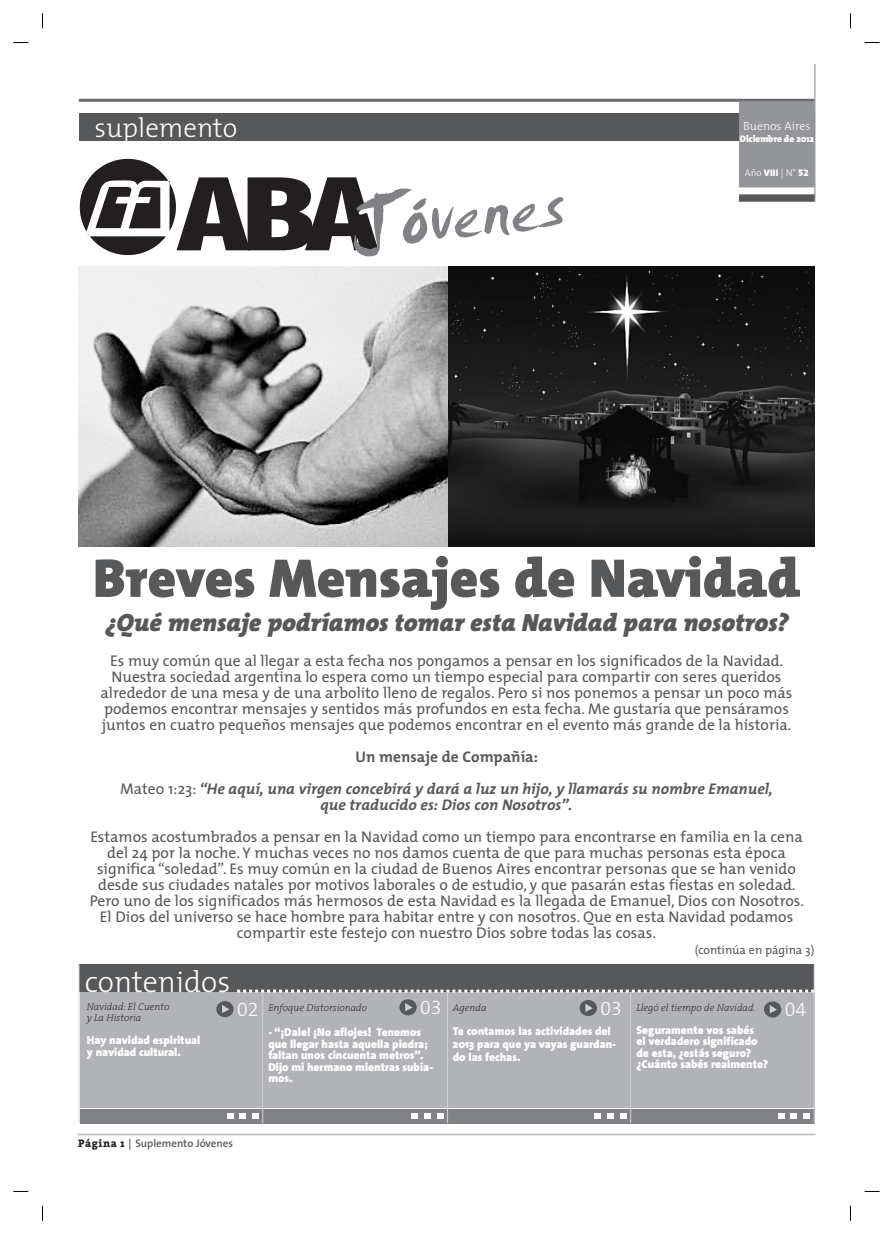
<style>
.page{position:relative;width:893px;height:1234px;background:#fff}
.page>*{position:absolute;margin:0;border:0;box-sizing:border-box;transform-origin:0 0}
.t1{font:900 55px "The Mix";color:#57585a}
.t2{font:300 30px "The Mix";color:#fff}
.t3{font:300 27px "The Mix";color:#fff}
.t4{font:italic 900 25px "The Mix";color:#57585a}
.t5{font:19.4px "The Mix Light Expert";color:#fff}
.t6{font:15.5px/16px "The Mix";color:#57585a;text-align:center}
.t7{font:italic 700 15.5px/32px "The Mix";color:#57585a;text-align:center}
.t8{font:12px "The Mix";color:#57585a}
.t9{font:300 11.9px "The Mix";color:#fff}
.t10{font:900 11.5px/11.5px "The Sans";color:#fff}
.t11{font:600 11px "The Sans";color:#57585a}
.t12{font:italic 200 10px/11.5px "The Serif";color:#231f20}
.t13{font:900 9.5px "The Mix";letter-spacing:-.02em;color:#fff}
.t14{font:300 9.5px "The Mix";color:#fff}
.s1{font-weight:900}
.s2{font-family:"The Mix Black Expert";font-weight:400}
.s3{font-style:normal}
.s4{font-weight:400;font-style:normal}
.s5{font-family:"The Serif";font-weight:800;color:#231f20}
</style>
<div class="page">
<hr style="left:80px;top:99px;width:734px;height:3px;background:#6c6d70">
<hr style="left:78px;top:1133px;width:737px;height:1px;background:#bcbdc0">
<img style="left:78px;top:266px;width:371px;height:280px">
<div style="left:79px;top:113px;width:735px;height:27px;background:#57585a"></div>
<svg style="left:80px;top:159px;width:484px;height:98px"></svg>
<div style="left:80px;top:1108px;width:734px;height:14px;background:#808285"></div>
<svg style="left:227px;top:1113px;width:6px;height:5px"></svg>
<svg style="left:240px;top:1113px;width:6px;height:5px"></svg>
<svg style="left:253px;top:1113px;width:6px;height:5px"></svg>
<svg style="left:412px;top:1113px;width:6px;height:5px"></svg>
<svg style="left:424px;top:1113px;width:6px;height:5px"></svg>
<svg style="left:437px;top:1113px;width:6px;height:5px"></svg>
<svg style="left:595px;top:1113px;width:6px;height:5px"></svg>
<svg style="left:607px;top:1113px;width:6px;height:5px"></svg>
<svg style="left:620px;top:1113px;width:6px;height:5px"></svg>
<svg style="left:778px;top:1113px;width:6px;height:5px"></svg>
<svg style="left:791px;top:1113px;width:6px;height:5px"></svg>
<svg style="left:803px;top:1113px;width:6px;height:5px"></svg>
<div style="left:80px;top:992px;width:734px;height:115px;background:#b2b3b7"></div>
<div style="left:80px;top:964px;width:734px;height:27px;background:#57585a"></div>
<svg style="left:237px;top:989px;width:577px;height:3px"></svg>
<hr style="left:447px;top:991px;width:1px;height:132px;background:#d1d2d4">
<hr style="left:630px;top:991px;width:1px;height:132px;background:#d1d2d4">
<hr style="left:262px;top:991px;width:1px;height:132px;background:#d1d2d4">
<svg style="left:216px;top:1000px;width:18px;height:16px"></svg>
<svg style="left:222px;top:1004px;width:7px;height:8px"></svg>
<div style="left:399px;top:999px;width:18px;height:16px;background:#57585a;border-radius:50%"></div>
<svg style="left:405px;top:1003px;width:7px;height:8px"></svg>
<div style="left:580px;top:999px;width:17px;height:16px;background:#57585a;border-radius:50%"></div>
<svg style="left:585px;top:1003px;width:8px;height:8px"></svg>
<div style="left:764px;top:1001px;width:17px;height:16px;background:#57585a;border-radius:50%"></div>
<svg style="left:770px;top:1005px;width:7px;height:8px"></svg>
<hr style="left:79px;top:964px;width:1px;height:159px;background:#d1d2d4">
<hr style="left:814px;top:964px;width:1px;height:159px;background:#d1d2d4">
<div style="left:739px;top:102px;width:76px;height:85px;background:#939598"></div>
<svg style="left:739px;top:194px;width:75px;height:8px"></svg>
<hr style="left:814px;top:64px;width:1px;height:138px;background:#939598">
<img style="left:449px;top:266px;width:365px;height:280px">
<svg style="left:13px;top:42px;width:15px;height:1px"></svg>
<svg style="left:865px;top:42px;width:15px;height:1px"></svg>
<svg style="left:14px;top:1190px;width:14px;height:1px"></svg>
<svg style="left:865px;top:1190px;width:14px;height:1px"></svg>
<svg style="left:42px;top:13px;width:1px;height:15px"></svg>
<svg style="left:42px;top:1205px;width:1px;height:15px"></svg>
<svg style="left:850px;top:13px;width:1px;height:15px"></svg>
<svg style="left:850px;top:1205px;width:1px;height:15px"></svg>
<h3 class="t3" style="left:95px;top:106px;width:144px">suplemento</h3>
<p class="t9" style="left:743px;top:116px;width:69px">Buenos Aires</p>
<p class="t13" style="left:740px;top:130px;width:76px">Diciembre de 2012</p>
<p class="t14" style="left:745px;top:165px;width:65px">Año <span class="s1">VIII</span> | N° <span class="s2">52</span></p>
<h1 class="t1" style="left:93px;top:531px;width:709px">Breves Mensajes de Navidad</h1>
<h3 class="t4" style="left:106px;top:601px;width:684px">¿Qué mensaje podríamos tomar esta Navidad para nosotros?</h3>
<p class="t6" style="left:101px;top:652px;width:693px">Es muy común que al llegar a esta fecha nos pongamos a pensar en los significados de la Navidad.<br>Nuestra sociedad argentina lo espera como un tiempo especial para compartir con seres queridos alrededor de una mesa y de una arbolito lleno de regalos. Pero si nos ponemos a pensar un poco más podemos encontrar mensajes y sentidos más profundos en esta fecha. Me gustaría que pensáramos juntos en cuatro pequeños mensajes que podemos encontrar en el evento más grande de la historia.</p>
<p class="t7" style="left:120px;top:740px;width:654px"><span class="s3">Un mensaje de Compañía:<br></span><span class="s4">Mateo 1:23:</span> “He aquí, una virgen concebirá y dará a luz un hijo, y llamarás su nombre Emanuel,</p>
<p class="t7" style="left:320px;top:788px;width:254px">que traducido es: Dios con Nosotros”.</p>
<p class="t6" style="left:90px;top:828px;width:716px">Estamos acostumbrados a pensar en la Navidad como un tiempo para encontrarse en familia en la cena del 24 por la noche. Y muchas veces no nos damos cuenta de que para muchas personas esta época significa “soledad”. Es muy común en la ciudad de Buenos Aires encontrar personas que se han venido desde sus ciudades natales por motivos laborales o de estudio, y que pasarán estas fiestas en soledad.<br>Pero uno de los significados más hermosos de esta Navidad es la llegada de Emanuel, Dios con Nosotros.<br>El Dios del universo se hace hombre para habitar entre y con nosotros. Que en esta Navidad podamos compartir este festejo con nuestro Dios sobre todas las cosas.</p>
<p class="t8" style="left:695px;top:939px;width:121px">(continúa en página 3)</p>
<h2 class="t2" style="left:85px;top:956px;width:147px">contenidos</h2>
<p class="t12" style="left:87px;top:1000px;width:84px">Navidad: El Cuento y La Historia</p>
<p class="t10" style="left:87px;top:1034px;width:115px">Hay navidad espiritual y navidad cultural.</p>
<p class="t5" style="left:237px;top:992px;width:23px">02</p>
<p class="t5" style="left:420px;top:990px;width:23px">03</p>
<p class="t5" style="left:600px;top:991px;width:23px">03</p>
<p class="t5" style="left:785px;top:993px;width:23px">04</p>
<p class="t12" style="left:453px;top:1000px;width:35px">Agenda</p>
<p class="t10" style="left:453px;top:1024px;width:165px;line-height:13px">Te contamos las actividades del<br>2013 para que ya vayas guardan&shy;do las fechas.</p>
<p class="t12" style="left:268px;top:1001px;width:100px">Enfoque Distorsionado</p>
<p class="t10" style="left:268px;top:1026px;width:166px">- “¡Dale! ¡No aflojes! Tenemos que llegar hasta aquella piedra; faltan unos cincuenta metros”.<br>Dijo mi hermano mientras subía&shy;mos.</p>
<p class="t12" style="left:636px;top:1001px;width:121px">Llegó el tiempo de Navidad.</p>
<p class="t10" style="left:636px;top:1023px;width:133px">Seguramente vos sabés<br>el verdadero significado de esta, ¿estás seguro? ¿Cuánto sabés realmente?</p>
<p class="t11" style="left:78px;top:1133px;width:156px"><span class="s5">Página 1</span> | Suplemento Jóvenes</p>
</div>
